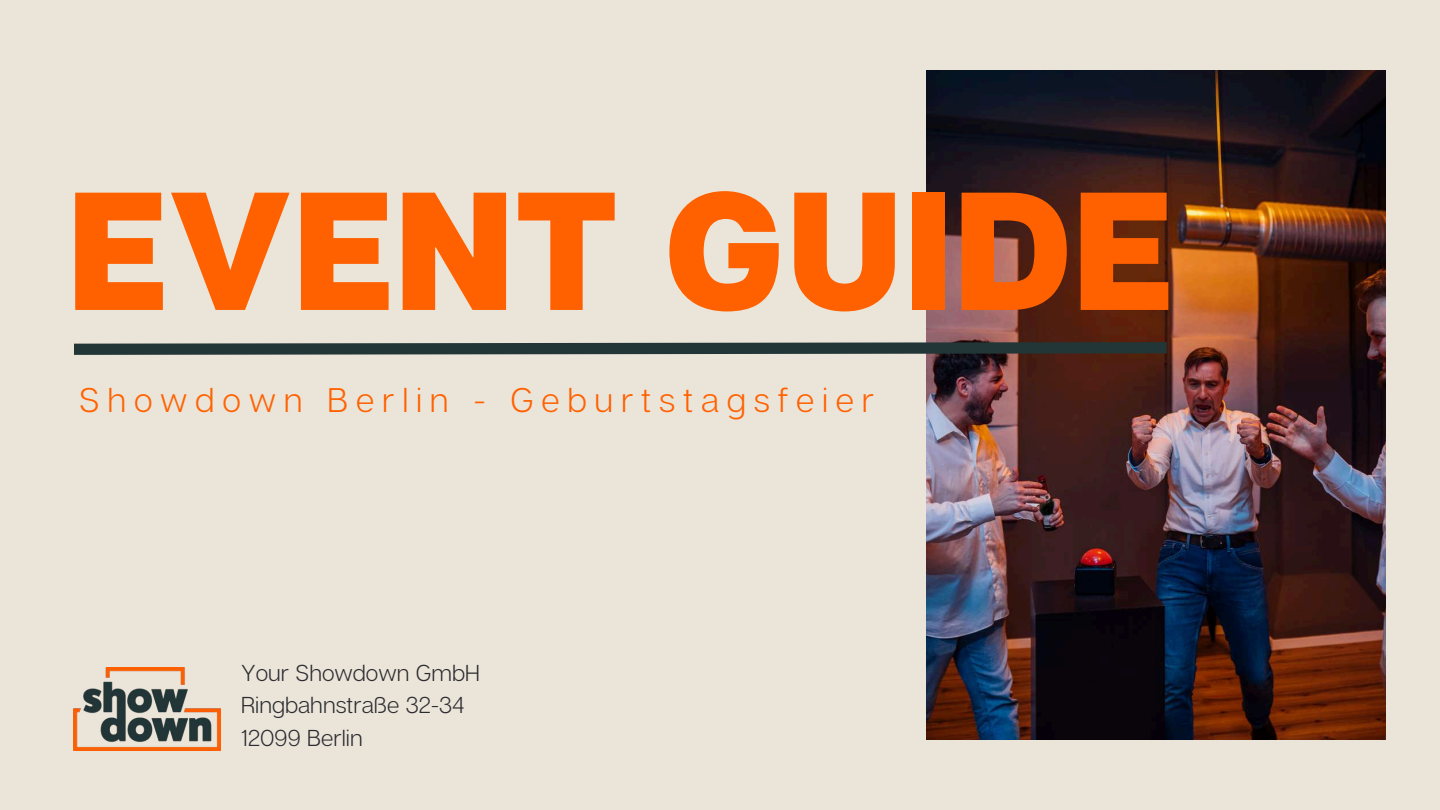
<style>
.page{position:relative;width:1440px;height:810px;background:#ebe4d9}
.page>*{position:absolute;margin:0;border:0;box-sizing:border-box;transform-origin:0 0}
.t1{font:800 167.6px "Articulat CF";letter-spacing:.005em;color:#ff6100}
.t2{font:300 34.1px "Articulat CF";letter-spacing:.225em;color:#ff6100}
.t3{font:300 23px/32.2px "Articulat CF";color:#2b2c30}
</style>
<div class="page">
<img style="left:927px;top:70px;width:458px;height:670px">
<img style="left:74px;top:668px;width:146px;height:83px">
<svg style="left:74px;top:336px;width:1104px;height:25px"></svg>
<h1 class="t1" style="left:67px;top:146px;width:1108px">EVENT GUIDE</h1>
<h2 class="t2" style="left:79px;top:378px;width:797px">Showdown Berlin - Geburtstagsfeier</h2>
<p class="t3" style="left:241px;top:656px;width:240px">Your Showdown GmbH<br>Ringbahnstraße 32-34<br>12099 Berlin</p>
</div>
